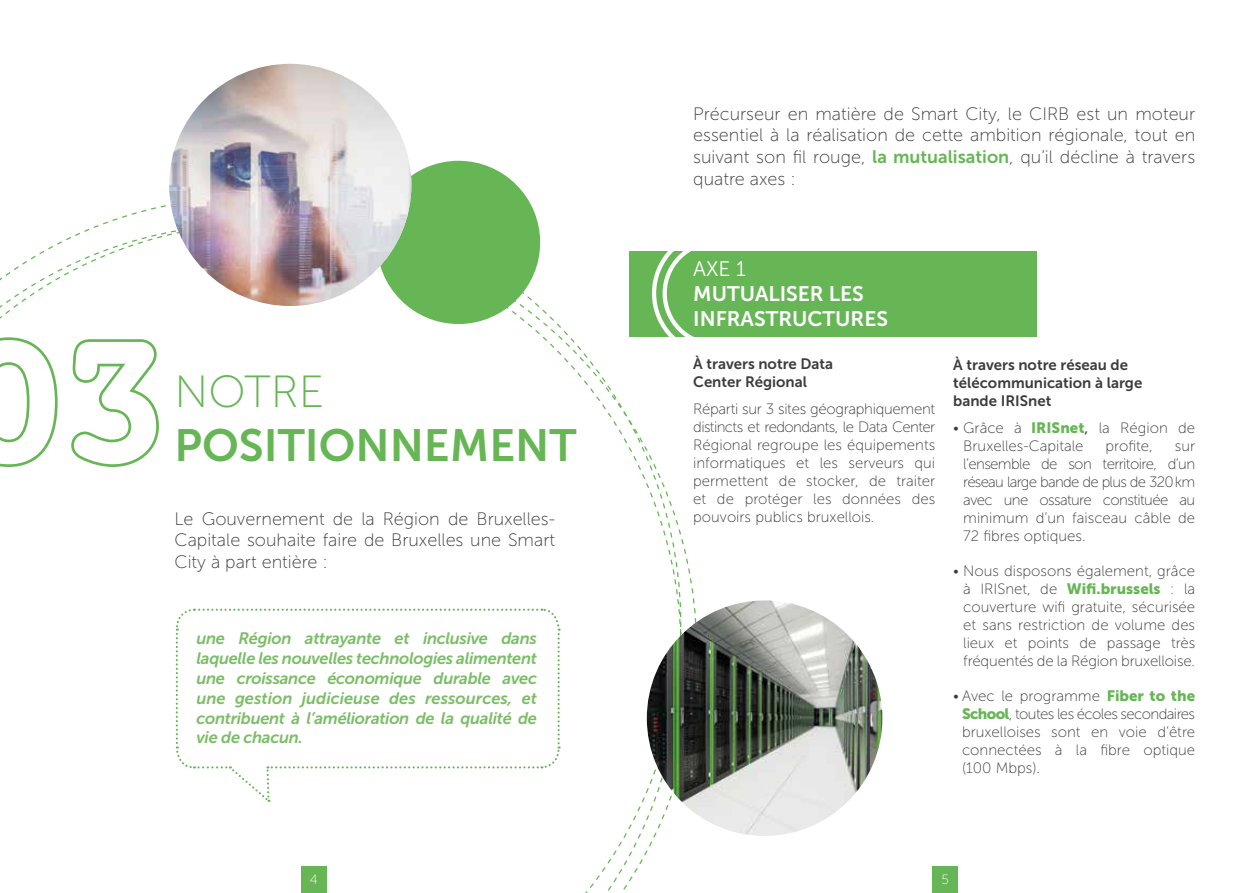
<style>
.page{position:relative;width:1259px;height:893px;background:#fff}
.page>*{position:absolute;margin:0;border:0;box-sizing:border-box;transform-origin:0 0}
.t1{font:45px "Museo Sans 700";color:#66b655}
.t2{font:45px "Museo Sans 100";color:#66b655}
.t3{font:21px/25.2px "Museo Sans 700";color:#fff}
.t4{font:21px "Museo Sans 300";color:#fff}
.t5{font:18px/21.6px "Museo Sans 100";color:#3c3c3b;text-align:justify}
.t6{font:italic 16.5px/19.8px "Museo Sans 700";letter-spacing:-.02em;color:#7bbd67;text-align:justify}
.t7{font:15px/18px "Museo Sans 100";color:#3c3c3b;text-align:justify}
.t8{font:15px/18px "Museo Sans 700";color:#3c3c3b}
.t9{font:13.5px "Museo Sans 100";color:#fff}
.s1{font-family:"Museo Sans 700";color:#66b655}
.s2{font-family:"Museo Sans 900";color:#66b655}
.s3{font-family:"Museo Sans 500"}
</style>
<div class="page">
<svg style="left:0;top:196px;width:682px;height:697px"></svg>
<div style="left:932px;top:866px;width:26px;height:27px;background:#66b655"></div>
<div style="left:301px;top:866px;width:25px;height:27px;background:#66b655"></div>
<div style="left:629px;top:251px;width:408px;height:86px;background:#66b655"></div>
<svg style="left:650px;top:227px;width:44px;height:132px"></svg>
<div style="left:377px;top:161px;width:163px;height:163px;background:#66b655;border-radius:50%"></div>
<img style="left:169px;top:64px;width:242px;height:242px;border-radius:121px">
<svg style="left:175px;top:607px;width:386px;height:195px"></svg>
<img style="left:647px;top:600px;width:235px;height:236px;border-radius:118px">
<svg style="left:0;top:336px;width:160px;height:132px"></svg>
<h1 class="t2" style="left:174px;top:367px;width:151px">NOTRE</h1>
<h1 class="t1" style="left:174px;top:420px;width:403px">POSITIONNEMENT</h1>
<p class="t5" style="left:174px;top:508px;width:382px">Le Gouvernement de la Région de Bruxelles-Capitale souhaite faire de Bruxelles une Smart City à part entière :</p>
<p class="t6" style="left:196px;top:629px;width:342px">une Région attrayante et inclusive dans laquelle les nouvelles technologies alimentent une croissance économique durable avec une gestion judicieuse des ressources, et contribuent à l’amélioration de la qualité de vie de chacun.</p>
<p class="t5" style="left:693px;top:103px;width:503px">Précurseur en matière de Smart City, le CIRB est un moteur essentiel à la réalisation de cette ambition régionale, tout en suivant son fil rouge, <span class="s1">la mutualisation</span>, qu’il décline à travers quatre axes :</p>
<h2 class="t4" style="left:693px;top:257px;width:54px">AXE 1</h2>
<h2 class="t3" style="left:693px;top:281px;width:196px">MUTUALISER LES<br>INFRASTRUCTURES</h2>
<p class="t8" style="left:693px;top:355px;width:141px">À travers notre Data<br>Center Régional</p>
<p class="t7" style="left:693px;top:400px;width:243px">Réparti sur 3 sites géographiquement distincts et redondants, le Data Center Régional regroupe les équipements informatiques et les serveurs qui permettent de stocker, de traiter et de protéger les données des pouvoirs publics bruxellois.</p>
<p class="t8" style="left:953px;top:356px;width:191px">À travers notre réseau de télécommunication à large bande IRISnet</p>
<p class="t7" style="left:963px;top:419px;width:233px;text-indent:-10px">• Grâce à <span class="s2">IRISnet</span><span class="s3">,</span> la Région de<br>Bruxelles-Capitale</p>
<p class="t7" style="left:1105px;top:437px;width:49px">profite,</p>
<p class="t7" style="left:963px;top:437px;width:233px;text-indent:212px">sur l’ensemble de son territoire, d’un réseau large bande de plus de 320 km avec une ossature constituée au minimum d’un faisceau câble de 72 fibres optiques.</p>
<p class="t7" style="left:963px;top:562px;width:233px;text-indent:-10px">• Nous disposons également, grâce à IRISnet, de <span class="s2">Wifi.brussels</span> : la couverture wifi gratuite, sécurisée et sans restriction de volume des lieux et points de passage très fréquentés de la Région bruxelloise.</p>
<p class="t7" style="left:962px;top:687px;width:235px;text-indent:-9px">• Avec le programme <span class="s2">Fiber to the School</span>, toutes les écoles secondaires bruxelloises sont en voie d’être connectées à la fibre optique (100 Mbps).</p>
<p class="t9" style="left:310px;top:872px;width:9px">4</p>
<p class="t9" style="left:941px;top:872px;width:9px">5</p>
</div>
